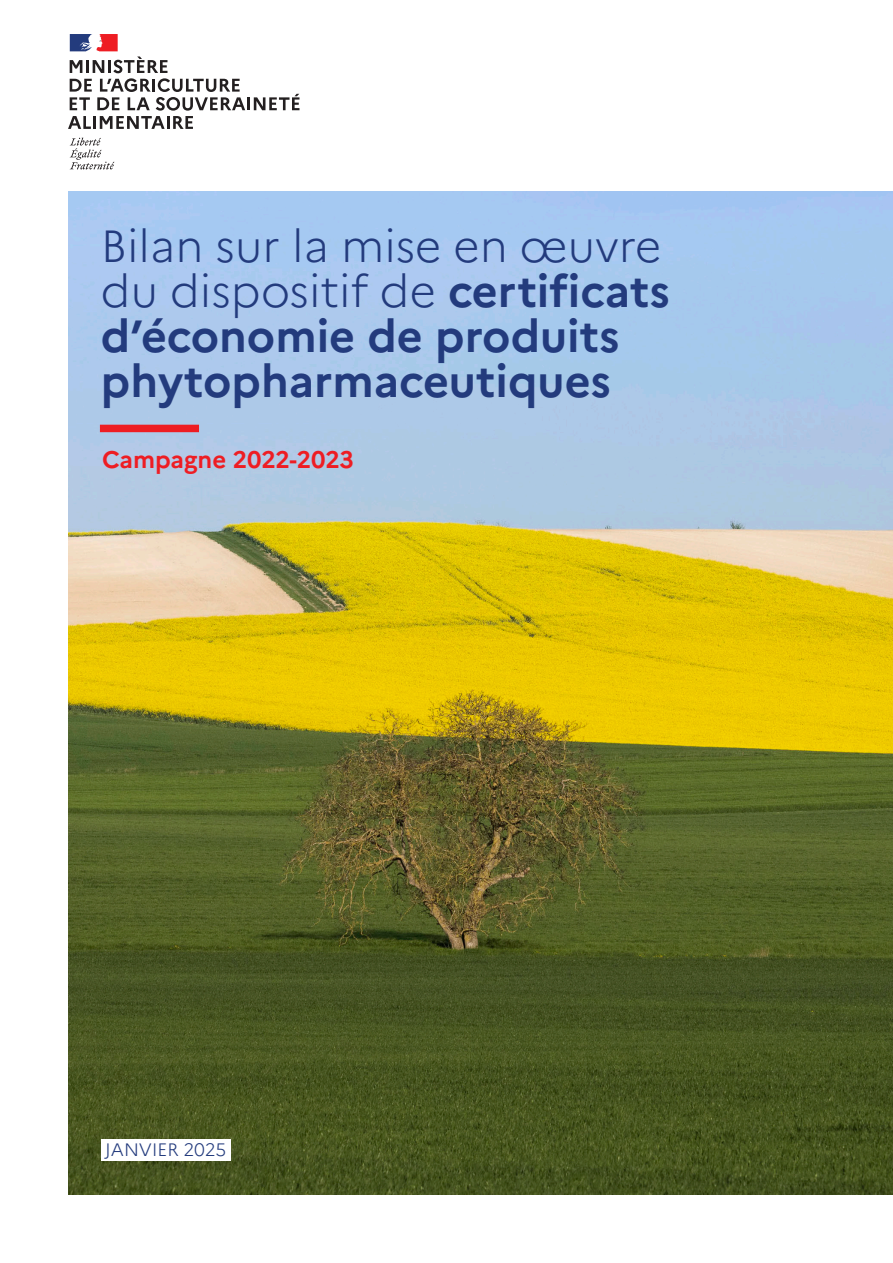
<style>
.page{position:relative;width:893px;height:1263px;background:#fff}
.page>*{position:absolute;margin:0;border:0;box-sizing:border-box;transform-origin:0 0}
._1_titre{font:700 45px/45px "Marianne";color:#233b7d}
.Titre_tableau{font:700 24px "Marianne";color:#ee1d23}
._1_titre-2{font:300 18px "Marianne";color:#233b7d}
.s1{font-weight:300}
</style>
<div class="page">
<img style="left:68px;top:192px;width:825px;height:1003px">
<div style="left:100px;top:425px;width:99px;height:7px;background:#ee1d23"></div>
<div style="left:101px;top:1140px;width:129px;height:21px;background:#fff"></div>
<svg style="left:70px;top:138px;width:44px;height:31px"></svg>
<svg style="left:70px;top:34px;width:48px;height:17px"></svg>
<svg style="left:68px;top:57px;width:231px;height:72px"></svg>
<p class="_1_titre" style="left:101px;top:223px;width:571px"><span class="s1">Bilan sur la mise en œuvre du dispositif de</span> certificats d’économie de produits phytopharmaceutiques</p>
<p class="Titre_tableau" style="left:102px;top:445px;width:253px">Campagne 2022-2023</p>
<p class="_1_titre-2" style="left:105px;top:1139px;width:122px">JANVIER 2025</p>
</div>
